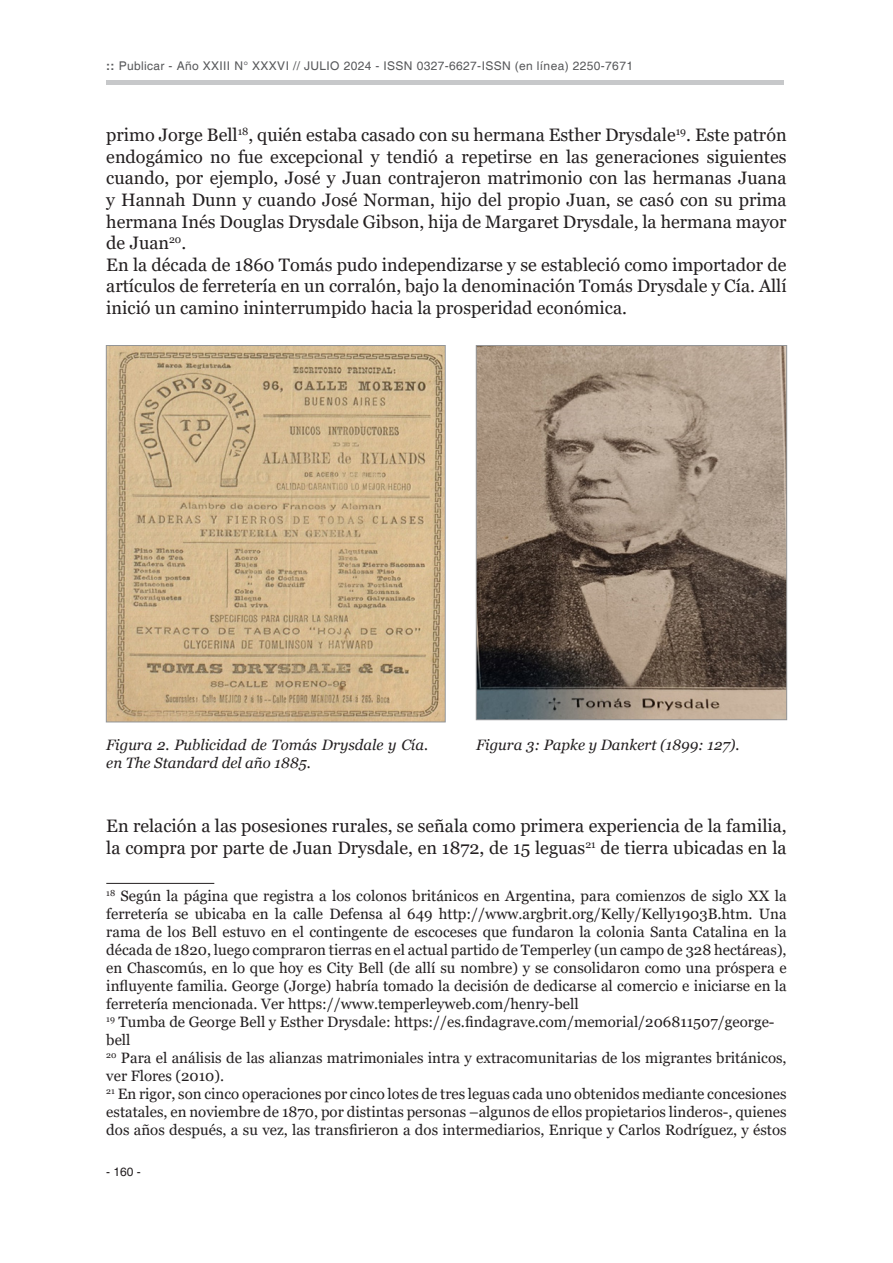
<style>
.page{position:relative;width:893px;height:1263px;background:#fff}
.page>*{position:absolute;margin:0;border:0;box-sizing:border-box;transform-origin:0 0}
.t1{font:18px/21.6px "Georgia";color:#231f20;text-align:justify}
.t2{font:15px/18px "Georgia";color:#231f20;text-align:justify}
.t3{font:italic 15px/18px "Georgia";color:#231f20}
.t4{font:12px "Helvetica";letter-spacing:.03em;color:#57585a}
.t5{font:12px "Helvetica";color:#231f20}
.s1{font-weight:700}
</style>
<div class="page">
<div style="left:106px;top:80px;width:678px;height:5px;background:#c7c8ca"></div>
<hr style="left:106px;top:883px;width:108px;height:1px;background:#231f20">
<img style="left:108px;top:347px;width:336px;height:373px">
<div style="left:106px;top:345px;width:340px;height:377px;border:1px solid #939598"></div>
<img style="left:478px;top:347px;width:307px;height:371px">
<div style="left:476px;top:345px;width:311px;height:375px;border:1px solid #939598"></div>
<p class="t4" style="left:106px;top:59px;width:528px"><span class="s1">::</span> Publicar - Año XXIII N° XXXVI // JULIO 2024 - ISSN 0327-6627-ISSN (en línea) 2250-7671</p>
<p class="t1" style="left:106px;top:125px;width:682px">primo Jorge Bell<sup>18</sup>, quién estaba casado con su hermana Esther Drysdale<sup>19</sup>. Este patrón endogámico no fue excepcional y tendió a repetirse en las generaciones siguientes cuando, por ejemplo, José y Juan contrajeron matrimonio con las hermanas Juana y Hannah Dunn y cuando José Norman, hijo del propio Juan, se casó con su prima hermana Inés Douglas Drysdale Gibson, hija de Margaret Drysdale, la hermana mayor de Juan<sup>20</sup>.</p>
<p class="t1" style="left:106px;top:254px;width:682px">En la década de 1860 Tomás pudo independizarse y se estableció como importador de artículos de ferretería en un corralón, bajo la denominación Tomás Drysdale y Cía. Allí inició un camino ininterrumpido hacia la prosperidad económica.</p>
<p class="t3" style="left:106px;top:735px;width:323px">Figura 2. Publicidad de Tomás Drysdale y Cía. en The Standard del año 1885.</p>
<p class="t3" style="left:476px;top:735px;width:265px">Figura 3: Papke y Dankert (1899: 127).</p>
<p class="t1" style="left:106px;top:816px;width:682px">En relación a las posesiones rurales, se señala como primera experiencia de la familia, la compra por parte de Juan Drysdale, en 1872, de 15 leguas<sup>21</sup> de tierra ubicadas en la</p>
<p class="t2" style="left:106px;top:887px;width:682px"><sup>18</sup> Según la página que registra a los colonos británicos en Argentina, para comienzos de siglo XX la ferretería se ubicaba en la calle Defensa al 649 http://www.argbrit.org/Kelly/Kelly1903B.htm. Una rama de los Bell estuvo en el contingente de escoceses que fundaron la colonia Santa Catalina en la década de 1820, luego compraron tierras en el actual partido de Temperley (un campo de 328 hectáreas), en Chascomús, en lo que hoy es City Bell (de allí su nombre) y se consolidaron como una próspera e influyente familia. George (Jorge) habría tomado la decisión de dedicarse al comercio e iniciarse en la ferretería mencionada. Ver https://www.temperleyweb.com/henry-bell</p>
<p class="t2" style="left:106px;top:1013px;width:670px"><sup>19</sup> Tumba de George Bell y Esther Drysdale: https://es.findagrave.com/memorial/206811507/george&shy;bell</p>
<p class="t2" style="left:106px;top:1049px;width:682px"><sup>20</sup> Para el análisis de las alianzas matrimoniales intra y extracomunitarias de los migrantes británicos, ver Flores (2010).</p>
<p class="t2" style="left:106px;top:1085px;width:682px"><sup>21</sup> En rigor, son cinco operaciones por cinco lotes de tres leguas cada uno obtenidos mediante concesiones estatales, en noviembre de 1870, por distintas personas –algunos de ellos propietarios linderos-, quienes dos años después, a su vez, las transfirieron a dos intermediarios, Enrique y Carlos Rodríguez, y éstos</p>
<p class="t5" style="left:106px;top:1165px;width:36px">- 160 -</p>
</div>
